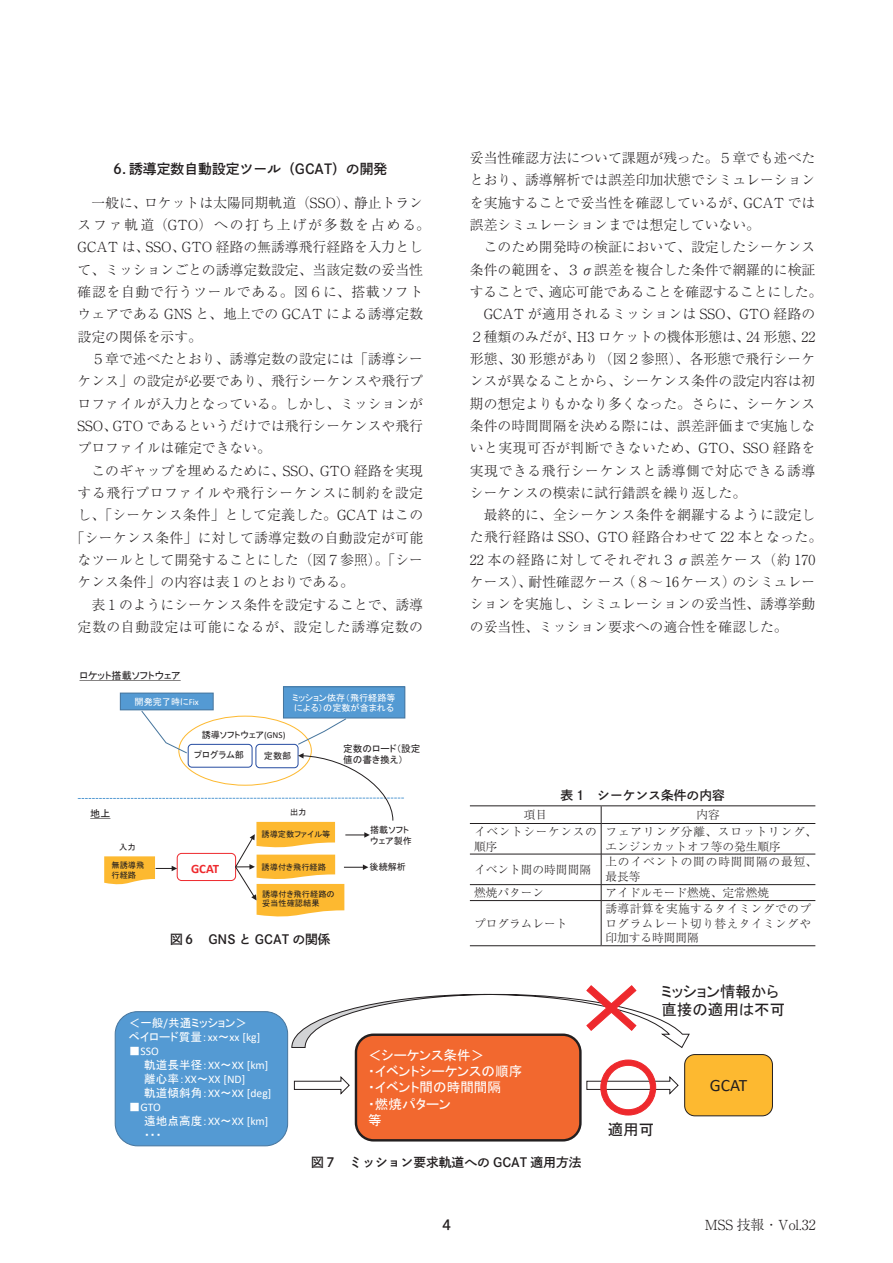
<style>
.page{position:relative;width:893px;height:1263px;background:#fff}
.page>*{position:absolute;margin:0;border:0;box-sizing:border-box;transform-origin:0 0}
.t1{font:17.4px "Calibri";color:#231f20}
.t2{font:15.45px/17.9px "MS P Gothic";color:#231f20}
.t3{font:300 13.8px/22.4px "Ryumin Pr 6 N";color:#231f20;text-align:justify}
.t4{font:300 13.8px "Ryumin Pr 6 N";letter-spacing:.045em;color:#231f20}
.t5{font:300 13.8px "Ryumin Pr 6 N";letter-spacing:.02em;color:#231f20}
.t6{font:300 13.8px "Ryumin Pr 6 N";letter-spacing:.03em;color:#231f20}
.t7{font:300 13.8px "Ryumin Pr 6 N";letter-spacing:.035em;color:#231f20}
.t8{font:300 13.8px "Ryumin Pr 6 N";letter-spacing:.05em;color:#231f20}
.t9{font:13.8px "DNP Shuei Go Gin Std B";color:#231f20}
.t10{font:13.65px/16.4px "MS P Gothic";color:#fff}
.t11{font:700 12.9px "Calibri";color:#ee292d}
.t12{font:12.75px "DNP Shuei Go Gin Std B";color:#231f20}
.t13{font:11.7px/14px "Calibri";color:#fff}
.t14{font:300 11.7px/14.5px "Ryumin Pr 6 N";color:#231f20}
.t15{font:300 11.7px/14.5px "Ryumin Pr 6 N";letter-spacing:.035em;color:#231f20;text-align:justify}
.t16{font:11.7px/14px "MS P Gothic";color:#fff}
.t17{font:300 11.7px/14.5px "Ryumin Pr 6 N";letter-spacing:.075em;color:#231f20}
.t18{font:300 11.7px/14.5px "Ryumin Pr 6 N";letter-spacing:.055em;color:#231f20}
.t19{font:10.05px "MS P Gothic";color:#231f20}
.t20{font:9.6px/10.8px "MS P Gothic";color:#231f20}
.t21{font:9.15px/10.4px "MS P Gothic";color:#231f20}
.t22{font:9.15px/10.4px "MS P Gothic";color:#fff}
.t23{font:8.25px/9.3px "MS P Gothic";color:#231f20}
.s1{font-family:"Calibri"}
.s2{font-family:"MS P Gothic"}
</style>
<div class="page">
<svg style="left:79px;top:680px;width:102px;height:1px"></svg>
<div style="left:283px;top:687px;width:122px;height:31px;background:#549ad3"></div>
<div style="left:283px;top:686px;width:122px;height:32px;border:1px solid #46759d"></div>
<div style="left:120px;top:693px;width:93px;height:17px;background:#549ad3"></div>
<div style="left:120px;top:693px;width:94px;height:17px;border:1px solid #46759d"></div>
<svg style="left:78px;top:710px;width:327px;height:206px"></svg>
<hr style="left:470px;top:854px;width:131px;height:1px;background:#231f20">
<hr style="left:601px;top:854px;width:214px;height:1px;background:#231f20">
<hr style="left:470px;top:884px;width:131px;height:1px;background:#231f20">
<hr style="left:601px;top:884px;width:214px;height:1px;background:#231f20">
<hr style="left:601px;top:824px;width:1px;height:30px;background:#231f20">
<hr style="left:601px;top:854px;width:1px;height:30px;background:#231f20">
<svg style="left:601px;top:885px;width:1px;height:15px"></svg>
<hr style="left:470px;top:900px;width:131px;height:1px;background:#231f20">
<hr style="left:470px;top:945px;width:131px;height:1px;background:#231f20">
<hr style="left:601px;top:900px;width:214px;height:1px;background:#231f20">
<hr style="left:601px;top:901px;width:1px;height:44px;background:#231f20">
<hr style="left:601px;top:945px;width:214px;height:1px;background:#231f20">
<hr style="left:470px;top:805px;width:131px;height:1px;background:#231f20">
<hr style="left:470px;top:823px;width:131px;height:1px;background:#231f20">
<hr style="left:601px;top:805px;width:214px;height:1px;background:#231f20">
<hr style="left:601px;top:823px;width:214px;height:1px;background:#231f20">
<svg style="left:601px;top:806px;width:1px;height:17px"></svg>
<div style="left:115px;top:1012px;width:173px;height:134px;background:#549ad3;border-radius:22px"></div>
<div style="left:115px;top:1011px;width:173px;height:135px;border:1px solid #46759d;border-radius:22px"></div>
<div style="left:355px;top:1033px;width:227px;height:108px;background:#f2682f;border:2px solid #231f20;border-radius:18px"></div>
<div style="left:684px;top:1054px;width:89px;height:62px;background:#fdb930;border:1px solid #231f20;border-radius:10px"></div>
<svg style="left:293px;top:1076px;width:57px;height:19px"></svg>
<svg style="left:586px;top:1059px;width:93px;height:57px"></svg>
<svg style="left:291px;top:985px;width:399px;height:64px"></svg>
<p class="t9" style="left:113px;top:159px;width:276px">6．誘導定数自動設定ツール（GCAT）の開発</p>
<p class="t3" style="left:78px;top:191px;width:354px;text-align:left;text-indent:14px">一般に、ロケットは太陽同期軌道（SSO）、静止トランスファ軌道（GTO）への打ち上げが多数を占める。<br>GCAT は、SSO、GTO 経路の無誘導飛行経路を入力として、ミッションごとの誘導定数設定、当該定数の妥当性確認を自動で行うツールである。図６に、搭載ソフトウェアである GNS と、地上での GCAT による誘導定数設定の関係を示す。</p>
<p class="t3" style="left:78px;top:347px;width:347px;text-indent:14px">５章で述べたとおり、誘導定数の設定には「誘導シーケンス」の設定が必要であり、飛行シーケンスや飛行プロファイルが入力となっている。しかし、ミッションがSSO、GTO であるというだけでは飛行シーケンスや飛行プロファイルは確定できない。</p>
<p class="t3" style="left:91px;top:458px;width:333px">このギャップを埋めるために、SSO、GTO 経路を実現</p>
<p class="t4" style="left:78px;top:482px;width:347px">する飛行プロファイルや飛行シーケンスに制約を設定</p>
<p class="t5" style="left:78px;top:504px;width:347px">し、「シーケンス条件」として定義した。GCAT はこの</p>
<p class="t5" style="left:71px;top:527px;width:354px">「シーケンス条件」に対して誘導定数の自動設定が可能</p>
<p class="t3" style="left:78px;top:548px;width:347px">なツールとして開発することにした（図７参照）。「シー</p>
<p class="t3" style="left:78px;top:570px;width:278px">ケンス条件」の内容は表１のとおりである。</p>
<p class="t3" style="left:91px;top:592px;width:333px">表１のようにシーケンス条件を設定することで、誘導</p>
<p class="t4" style="left:78px;top:616px;width:347px">定数の自動設定は可能になるが、設定した誘導定数の</p>
<p class="t19" style="left:79px;top:671px;width:103px">ロケット搭載ソフトウェア</p>
<p class="t22" style="left:135px;top:696px;width:66px">開発完了時に<span class="s1">Fix</span></p>
<p class="t21" style="left:202px;top:730px;width:85px">誘導ソフトウェア<span class="s1">(GNS)</span></p>
<p class="t22" style="left:293px;top:692px;width:104px">ミッション依存（飛行経路等による）の定数が含まれる</p>
<p class="t21" style="left:194px;top:750px;width:51px">プログラム部</p>
<p class="t21" style="left:264px;top:750px;width:29px">定数部</p>
<p class="t19" style="left:90px;top:809px;width:22px">地上</p>
<p class="t23" style="left:290px;top:807px;width:18px">出力</p>
<p class="t20" style="left:343px;top:744px;width:79px">定数のロード（設定値の書き換え）</p>
<p class="t23" style="left:119px;top:843px;width:18px">入力</p>
<p class="t23" style="left:261px;top:829px;width:71px">誘導定数ファイル等</p>
<p class="t21" style="left:370px;top:825px;width:43px">搭載ソフトウェア製作</p>
<p class="t23" style="left:111px;top:861px;width:34px">無誘導飛行経路</p>
<p class="t23" style="left:262px;top:862px;width:66px">誘導付き飛行経路</p>
<p class="t23" style="left:262px;top:889px;width:74px">誘導付き飛行経路の妥当性確認結果</p>
<p class="t11" style="left:191px;top:859px;width:30px">GCAT</p>
<p class="t12" style="left:170px;top:930px;width:162px">図6　GNS と GCAT の関係</p>
<p class="t21" style="left:370px;top:861px;width:38px">後続解析</p>
<p class="t3" style="left:470px;top:146px;width:347px">妥当性確認方法について課題が残った。５章でも述べたとおり、誘導解析では誤差印加状態でシミュレーションを実施することで妥当性を確認しているが、GCAT では誤差シミュレーションまでは想定していない。</p>
<p class="t3" style="left:484px;top:235px;width:333px">このため開発時の検証において、設定したシーケンス</p>
<p class="t3" style="left:470px;top:257px;width:347px">条件の範囲を、３σ誤差を複合した条件で網羅的に検証</p>
<p class="t3" style="left:470px;top:280px;width:354px">することで、適応可能であることを確認することにした。</p>
<p class="t3" style="left:484px;top:302px;width:333px">GCAT が適用されるミッションは SSO、GTO 経路の</p>
<p class="t3" style="left:470px;top:324px;width:347px">２種類のみだが、H3 ロケットの機体形態は、24 形態、22</p>
<p class="t3" style="left:470px;top:347px;width:347px">形態、30 形態があり（図２参照）、各形態で飛行シーケ</p>
<p class="t3" style="left:470px;top:369px;width:347px">ンスが異なることから、シーケンス条件の設定内容は初</p>
<p class="t3" style="left:470px;top:391px;width:347px">期の想定よりもかなり多くなった。さらに、シーケンス</p>
<p class="t3" style="left:470px;top:414px;width:347px">条件の時間間隔を決める際には、誤差評価まで実施しな</p>
<p class="t7" style="left:470px;top:437px;width:347px">いと実現可否が判断できないため、GTO、SSO 経路を</p>
<p class="t4" style="left:470px;top:459px;width:347px">実現できる飛行シーケンスと誘導側で対応できる誘導</p>
<p class="t3" style="left:470px;top:481px;width:278px">シーケンスの模索に試行錯誤を繰り返した。</p>
<p class="t3" style="left:484px;top:503px;width:333px">最終的に、全シーケンス条件を網羅するように設定し</p>
<p class="t6" style="left:470px;top:526px;width:354px">た飛行経路は SSO、GTO 経路合わせて 22 本となった。</p>
<p class="t8" style="left:470px;top:549px;width:347px">22 本の経路に対してそれぞれ３σ誤差ケース（約 170</p>
<p class="t3" style="left:470px;top:570px;width:347px">ケース）、耐性確認ケース（８～16ケース）のシミュレー</p>
<p class="t3" style="left:470px;top:592px;width:347px">ションを実施し、シミュレーションの妥当性、誘導挙動</p>
<p class="t3" style="left:470px;top:615px;width:319px">の妥当性、ミッション要求への適合性を確認した。</p>
<p class="t12" style="left:560px;top:786px;width:166px">表 1　シーケンス条件の内容</p>
<p class="t15" style="left:524px;top:807px;width:25px">項目</p>
<p class="t15" style="left:697px;top:807px;width:25px">内容</p>
<p class="t18" style="left:474px;top:823px;width:124px">イベントシーケンスの順序</p>
<p class="t14" style="left:605px;top:823px;width:213px">フェアリング分離、スロットリング、エンジンカットオフ等の発生順序</p>
<p class="t14" style="left:474px;top:861px;width:118px">イベント間の時間間隔</p>
<p class="t17" style="left:605px;top:854px;width:213px">上のイベントの間の時間間隔の最短、最長等</p>
<p class="t15" style="left:474px;top:885px;width:72px">燃焼パターン</p>
<p class="t14" style="left:605px;top:885px;width:165px">アイドルモード燃焼、定常燃焼</p>
<p class="t14" style="left:474px;top:915px;width:95px">プログラムレート</p>
<p class="t15" style="left:605px;top:901px;width:207px">誘導計算を実施するタイミングでのプログラムレート切り替えタイミングや印加する時間間隔</p>
<p class="t16" style="left:129px;top:1016px;width:133px">＜一般<span class="s1">/</span>共通ミッション＞ペイロード質量：<span class="s1">xx</span>～<span class="s1">xx [kg]</span></p>
<p class="t13" style="left:144px;top:1044px;width:129px;text-indent:-15px"><span class="s2">■</span>SSO<br><span class="s2">軌道長半径：</span>XX<span class="s2">～</span>XX [km]<span class="s2">離心率：</span>XX<span class="s2">～</span>XX [ND]<br><span class="s2">軌道傾斜角：</span>XX<span class="s2">～</span>XX [deg]</p>
<p class="t13" style="left:144px;top:1100px;width:126px;text-indent:-15px"><span class="s2">■</span>GTO<br><span class="s2">遠地点高度：</span>XX<span class="s2">～</span>XX [km]</p>
<p class="t16" style="left:144px;top:1127px;width:19px">・・・</p>
<p class="t10" style="left:368px;top:1046px;width:156px">＜シーケンス条件＞<br>・イベントシーケンスの順序・イベント間の時間間隔<br>・燃焼パターン<br>等</p>
<p class="t12" style="left:311px;top:1153px;width:272px">図7　ミッション要求軌道への GCAT 適用方法</p>
<p class="t2" style="left:661px;top:982px;width:125px">ミッション情報から直接の適用は不可</p>
<p class="t2" style="left:608px;top:1120px;width:48px">適用可</p>
<p class="t1" style="left:710px;top:1073px;width:39px">GCAT</p>
<p class="t9" style="left:442px;top:1215px;width:10px">4</p>
<p class="t3" style="left:705px;top:1213px;width:112px">MSS 技報・Vol.32</p>
</div>
